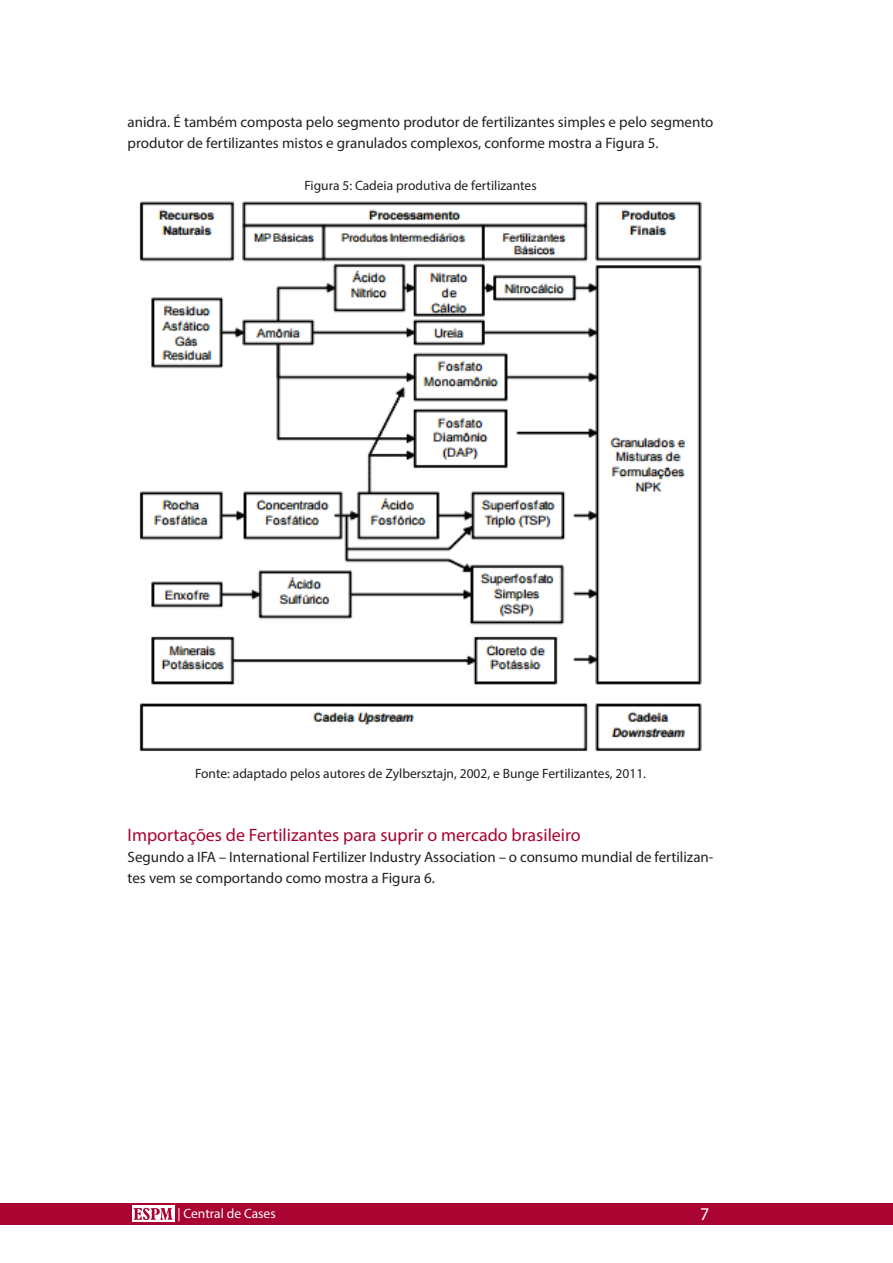
<style>
.page{position:relative;width:893px;height:1263px;background:#fff}
.page>*{position:absolute;margin:0;border:0;box-sizing:border-box;transform-origin:0 0}
.titulo_textocorrido{font:18px "Myriad Pro";color:#a90332}
.t1{font:18px "Myriad Pro";color:#fff}
.corpotexto{font:15px/21px "Myriad Pro";color:#231f20}
.corpotexto-2{font:13.5px "Myriad Pro";color:#231f20}
.t2{font:13.5px "Myriad Pro";color:#fff}
</style>
<div class="page">
<div style="left:0;top:1203px;width:893px;height:22px;background:#a90332"></div>
<div style="left:132px;top:1206px;width:42px;height:16px;background:#fff"></div>
<svg style="left:134px;top:1208px;width:38px;height:12px"></svg>
<img style="left:139px;top:201px;width:563px;height:550px">
<p class="corpotexto" style="left:128px;top:112px;width:587px">anidra. É também composta pelo segmento produtor de fertilizantes simples e pelo segmento produtor de fertilizantes mistos e granulados complexos, conforme mostra a Figura 5.</p>
<p class="corpotexto-2" style="left:304px;top:177px;width:234px">Figura 5: Cadeia produtiva de fertilizantes</p>
<p class="corpotexto-2" style="left:195px;top:765px;width:453px">Fonte: adaptado pelos autores de Zylbersztajn, 2002, e Bunge Fertilizantes, 2011.</p>
<p class="titulo_textocorrido" style="left:128px;top:824px;width:455px">Importações de Fertilizantes para suprir o mercado brasileiro</p>
<p class="corpotexto" style="left:128px;top:847px;width:587px">Segundo a IFA – International Fertilizer Industry Association – o consumo mundial de fertilizan&shy;tes vem se comportando como mostra a Figura 6.</p>
<p class="t2" style="left:177px;top:1205px;width:100px">| Central de Cases</p>
<p class="t1" style="left:700px;top:1203px;width:11px">7</p>
</div>
